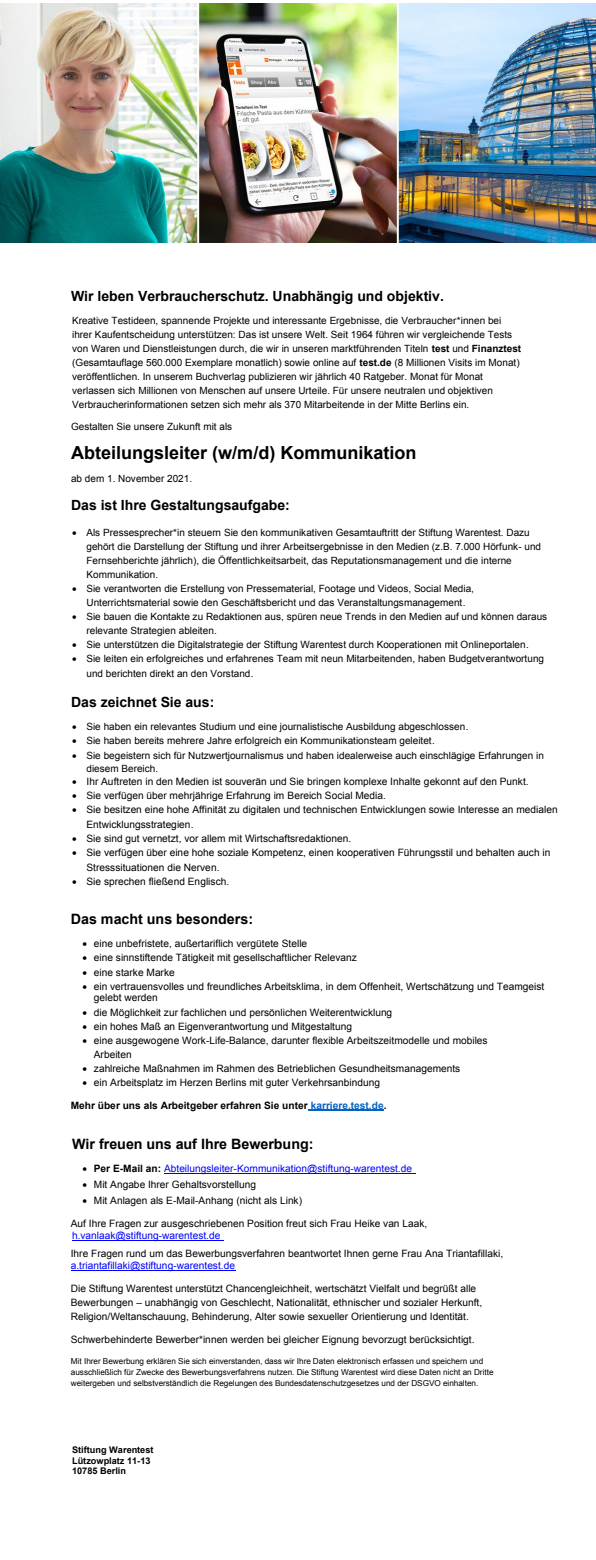
<style>
.page{position:relative;width:596px;height:1560px;background:#fff}
.page>*{position:absolute;margin:0;border:0;box-sizing:border-box;transform-origin:0 0}
.t1{font:700 18px "Arial";color:#000}
.t2{font:700 14.3px "Arial";color:#000}
.t3{font:700 14px "Arial";color:#000}
.t4{font:10.1px/14.3px "Arial";color:#000}
.t5{font:10.1px "Arial";color:#00f}
.t6{font:700 10.1px "Arial";color:#000}
.t7{font:10px/14px "Arial";color:#000}
.t8{font:700 9.2px/10.6px "Arial";color:#000}
.t9{font:8.2px/11.2px "Arial";letter-spacing:-.005em;color:#000}
.s1{font-weight:700}
.s2{color:#0562c1}
.s3{color:#000}
.s4{font-weight:700;color:#000}
</style>
<div class="page">
<img style="left:0;top:4px;width:595px;height:238px">
<hr style="left:307px;top:1109px;width:76px;height:1px;background:#0562c1">
<hr style="left:164px;top:1172px;width:251px;height:1px;background:#00f">
<hr style="left:72px;top:1239px;width:151px;height:1px;background:#00f">
<hr style="left:71px;top:1269px;width:164px;height:1px;background:#00f">
<h3 class="t3" style="left:71px;top:287px;width:374px">Wir leben Verbraucherschutz. Unabhängig und objektiv.</h3>
<p class="t7" style="left:72px;top:314px;width:450px">Kreative Testideen, spannende Projekte und interessante Ergebnisse, die Verbraucher*innen bei ihrer Kaufentscheidung unterstützen: Das ist unsere Welt. Seit 1964 führen wir vergleichende Tests von Waren und Dienstleistungen durch, die wir in unseren marktführenden Titeln <span class="s1">test</span> und <span class="s1">Finanztest </span>(Gesamtauflage 560.000 Exemplare monatlich) sowie online auf <span class="s1">test.de</span> (8 Millionen Visits im Monat) veröffentlichen. In unserem Buchverlag publizieren wir jährlich 40 Ratgeber. Monat für Monat verlassen sich Millionen von Menschen auf unsere Urteile. Für unsere neutralen und objektiven Verbraucherinformationen setzen sich mehr als 370 Mitarbeitende in der Mitte Berlins ein.</p>
<p class="t7" style="left:71px;top:420px;width:162px">Gestalten Sie unsere Zukunft mit als</p>
<h1 class="t1" style="left:71px;top:440px;width:347px">Abteilungsleiter (w/m/d) Kommunikation</h1>
<p class="t7" style="left:71px;top:472px;width:123px">ab dem 1. November 2021.</p>
<h3 class="t3" style="left:71px;top:496px;width:220px">Das ist Ihre Gestaltungsaufgabe:</h3>
<p class="t7" style="left:86px;top:526px;width:456px;text-indent:-14px">• Als Pressesprecher*in steuern Sie den kommunikativen Gesamtauftritt der Stiftung Warentest. Dazu gehört die Darstellung der Stiftung und ihrer Arbeitsergebnisse in den Medien (z.B. 7.000 Hörfunk- und Fernsehberichte jährlich), die Öffentlichkeitsarbeit, das Reputationsmanagement und die interne Kommunikation.</p>
<p class="t7" style="left:72px;top:582px;width:403px;text-align:center">• Sie verantworten die Erstellung von Pressematerial, Footage und Videos, Social Media,<br>Unterrichtsmaterial sowie den Geschäftsbericht und das Veranstaltungsmanagement.</p>
<p class="t7" style="left:86px;top:610px;width:462px;text-indent:-14px">• Sie bauen die Kontakte zu Redaktionen aus, spüren neue Trends in den Medien auf und können daraus relevante Strategien ableiten.</p>
<p class="t7" style="left:72px;top:638px;width:458px">• Sie unterstützen die Digitalstrategie der Stiftung Warentest durch Kooperationen mit Onlineportalen.</p>
<p class="t7" style="left:86px;top:652px;width:459px;text-indent:-14px">• Sie leiten ein erfolgreiches und erfahrenes Team mit neun Mitarbeitenden, haben Budgetverantwortung und berichten direkt an den Vorstand.</p>
<h3 class="t3" style="left:71px;top:692px;width:145px">Das zeichnet Sie aus:</h3>
<p class="t7" style="left:72px;top:720px;width:397px">• Sie haben ein relevantes Studium und eine journalistische Ausbildung abgeschlossen.</p>
<p class="t7" style="left:72px;top:734px;width:364px">• Sie haben bereits mehrere Jahre erfolgreich ein Kommunikationsteam geleitet.</p>
<p class="t7" style="left:86px;top:748px;width:458px;text-indent:-14px">• Sie begeistern sich für Nutzwertjournalismus und haben idealerweise auch einschlägige Erfahrungen in diesem Bereich.</p>
<p class="t4" style="left:72px;top:774px;width:458px">• Ihr Auftreten in den Medien ist souverän und Sie bringen komplexe Inhalte gekonnt auf den Punkt.</p>
<p class="t4" style="left:72px;top:788px;width:315px">• Sie verfügen über mehrjährige Erfahrung im Bereich Social Media.</p>
<p class="t4" style="left:86px;top:802px;width:472px;text-indent:-15px">• Sie besitzen eine hohe Affinität zu digitalen und technischen Entwicklungen sowie Interesse an medialen<br>Entwicklungsstrategien.</p>
<p class="t4" style="left:72px;top:831px;width:280px">• Sie sind gut vernetzt, vor allem mit Wirtschaftsredaktionen.</p>
<p class="t4" style="left:87px;top:845px;width:465px;text-indent:-15px">• Sie verfügen über eine hohe soziale Kompetenz, einen kooperativen Führungsstil und behalten auch in<br>Stresssituationen die Nerven.</p>
<p class="t4" style="left:72px;top:874px;width:159px">• Sie sprechen fließend Englisch.</p>
<h2 class="t2" style="left:71px;top:909px;width:184px">Das macht uns besonders:</h2>
<p class="t4" style="left:82px;top:936px;width:226px">• eine unbefristete, außertariflich vergütete Stelle</p>
<p class="t4" style="left:82px;top:950px;width:276px">• eine sinnstiftende Tätigkeit mit gesellschaftlicher Relevanz</p>
<p class="t4" style="left:82px;top:964px;width:94px">• eine starke Marke</p>
<p class="t4" style="left:94px;top:980px;width:451px;line-height:11.7px;text-indent:-11px">• ein vertrauensvolles und freundliches Arbeitsklima, in dem Offenheit, Wertschätzung und Teamgeist gelebt werden</p>
<p class="t4" style="left:82px;top:1004px;width:311px">• die Möglichkeit zur fachlichen und persönlichen Weiterentwicklung</p>
<p class="t4" style="left:82px;top:1018px;width:271px">• ein hohes Maß an Eigenverantwortung und Mitgestaltung</p>
<p class="t4" style="left:94px;top:1033px;width:395px;line-height:13.8px;text-indent:-11px">• eine ausgewogene Work-Life-Balance, darunter flexible Arbeitszeitmodelle und mobiles<br>Arbeiten</p>
<p class="t4" style="left:82px;top:1061px;width:379px">• zahlreiche Maßnahmen im Rahmen des Betrieblichen Gesundheitsmanagements</p>
<p class="t4" style="left:82px;top:1075px;width:299px">• ein Arbeitsplatz im Herzen Berlins mit guter Verkehrsanbindung</p>
<p class="t6" style="left:71px;top:1098px;width:317px">Mehr über uns als Arbeitgeber erfahren Sie unter <span class="s2">karriere.test.de</span>.</p>
<h2 class="t2" style="left:72px;top:1134px;width:243px">Wir freuen uns auf Ihre Bewerbung:</h2>
<p class="t5" style="left:82px;top:1161px;width:331px"><span class="s3">•</span> <span class="s4">Per E-Mail an:</span> Abteilungsleiter-Kommunikation@stiftung-warentest.de</p>
<p class="t4" style="left:82px;top:1177px;width:175px">• Mit Angabe Ihrer Gehaltsvorstellung</p>
<p class="t4" style="left:82px;top:1193px;width:221px">• Mit Anlagen als E-Mail-Anhang (nicht als Link)</p>
<p class="t4" style="left:71px;top:1216px;width:358px">Auf Ihre Fragen zur ausgeschriebenen Position freut sich Frau Heike van Laak,</p>
<p class="t5" style="left:72px;top:1228px;width:150px">h.vanlaak@stiftung-warentest.de</p>
<p class="t4" style="left:71px;top:1246px;width:433px">Ihre Fragen rund um das Bewerbungsverfahren beantwortet Ihnen gerne Frau Ana Triantafillaki,</p>
<p class="t5" style="left:71px;top:1258px;width:166px">a.triantafillaki@stiftung-warentest.de</p>
<p class="t4" style="left:71px;top:1280px;width:412px">Die Stiftung Warentest unterstützt Chancengleichheit, wertschätzt Vielfalt und begrüßt alle<br>Bewerbungen – unabhängig von Geschlecht, Nationalität, ethnischer und sozialer Herkunft,<br>Religion/Weltanschauung, Behinderung, Alter sowie sexueller Orientierung und Identität.</p>
<p class="t4" style="left:71px;top:1332px;width:405px">Schwerbehinderte Bewerber*innen werden bei gleicher Eignung bevorzugt berücksichtigt.</p>
<p class="t9" style="left:71px;top:1354px;width:424px">Mit Ihrer Bewerbung erklären Sie sich einverstanden, dass wir Ihre Daten elektronisch erfassen und speichern und ausschließlich für Zwecke des Bewerbungsverfahrens nutzen. Die Stiftung Warentest wird diese Daten nicht an Dritte weitergeben und selbstverständlich die Regelungen des Bundesdatenschutzgesetzes und der DSGVO einhalten.</p>
<p class="t8" style="left:72px;top:1444px;width:83px">Stiftung Warentest<br>Lützowplatz 11-13<br>10785 Berlin</p>
</div>
